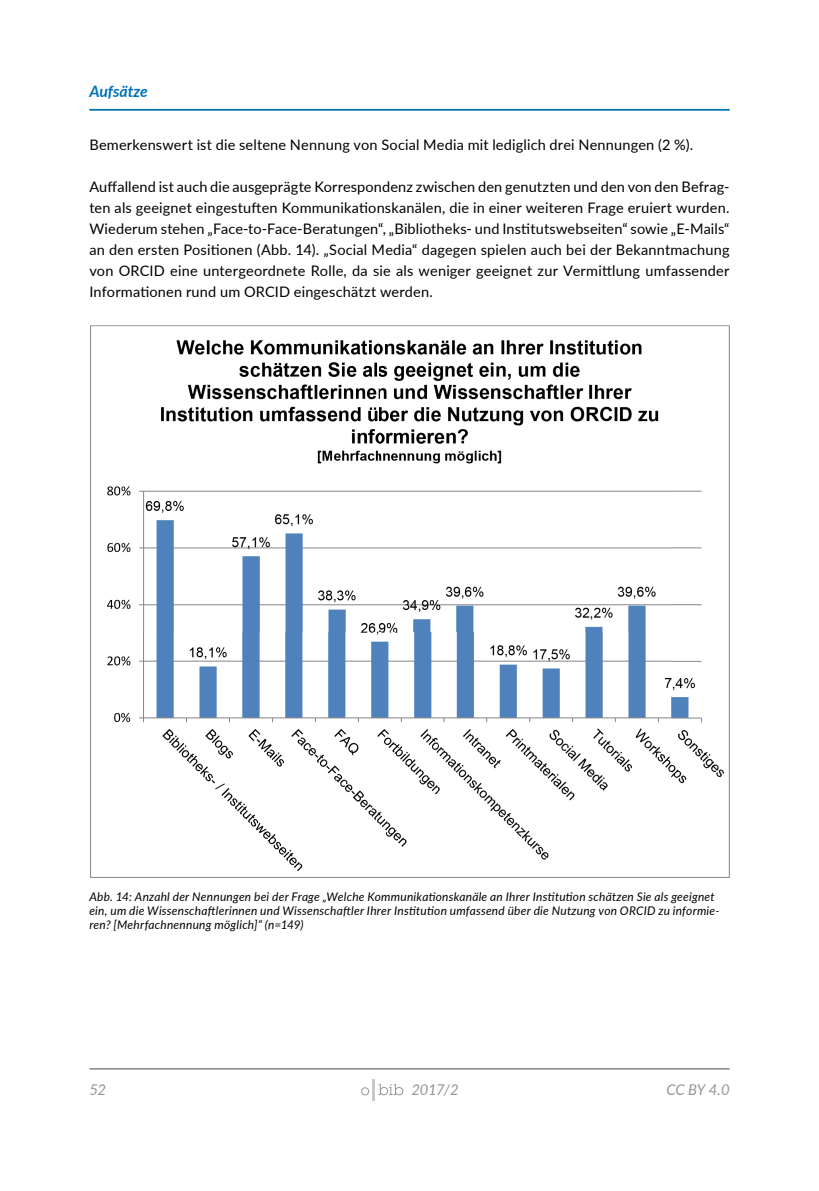
<style>
.page{position:relative;width:819px;height:1191px;background:#fff}
.page>*{position:absolute;margin:0;border:0;box-sizing:border-box;transform-origin:0 0}
.t1{font:italic 700 15.75px "Lato";color:#0071b9}
.t2{font:14.88px "Lato Italic 2";color:#939598}
.t3{font:14.53px/21px "Lato Regular 2";letter-spacing:.015em;color:#000;text-align:justify}
.t4{font:italic 11.9px/14px "Lato";letter-spacing:.02em;color:#000}
</style>
<div class="page">
<hr style="left:89px;top:1068px;width:640px;height:1px;background:#939598">
<hr style="left:372px;top:1079px;width:3px;height:21px;background:#c7c8ca">
<svg style="left:361px;top:1087px;width:8px;height:8px"></svg>
<svg style="left:378px;top:1084px;width:25px;height:11px"></svg>
<img style="left:90px;top:326px;width:639px;height:552px">
<hr style="left:89px;top:109px;width:640px;height:2px;background:#0071b9">
<p class="t1" style="left:89px;top:80px;width:60px">Aufsätze</p>
<p class="t3" style="left:89px;top:134px;width:605px">Bemerkenswert ist die seltene Nennung von Social Media mit lediglich drei Nennungen (2 %).</p>
<p class="t3" style="left:89px;top:176px;width:641px">Auffallend ist auch die ausgeprägte Korrespondenz zwischen den genutzten und den von den Befrag&shy;ten als geeignet eingestuften Kommunikationskanälen, die in einer weiteren Frage eruiert wurden.<br>Wiederum stehen „Face-to-Face-Beratungen“, „Bibliotheks- und Institutswebseiten“ sowie „E-Mails“ an den ersten Positionen (Abb. 14). „Social Media“ dagegen spielen auch bei der Bekanntmachung von ORCID eine untergeordnete Rolle, da sie als weniger geeignet zur Vermittlung umfassender Informationen rund um ORCID eingeschätzt werden.</p>
<p class="t4" style="left:89px;top:889px;width:631px">Abb. 14: Anzahl der Nennungen bei der Frage „Welche Kommunikationskanäle an Ihrer Institution schätzen Sie als geeignet ein, um die Wissenschaftlerinnen und Wissenschaftler Ihrer Institution umfassend über die Nutzung von ORCID zu informie&shy;ren? [Mehrfachnennung möglich]“ (n=149)</p>
<p class="t2" style="left:89px;top:1079px;width:18px">52</p>
<p class="t2" style="left:411px;top:1079px;width:49px">2017/2</p>
<p class="t2" style="left:666px;top:1079px;width:65px">CC BY 4.0</p>
</div>
